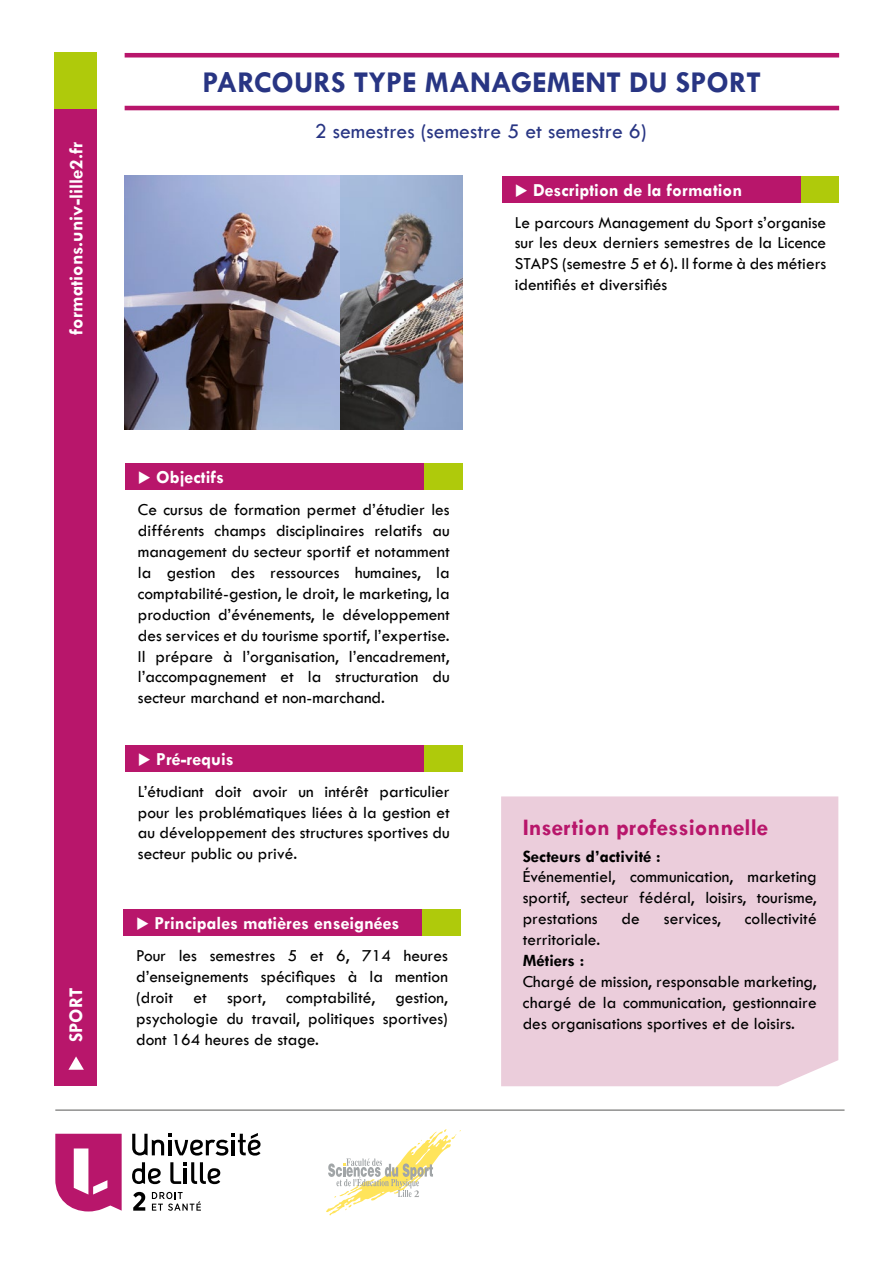
<style>
.page{position:relative;width:893px;height:1263px;background:#fff}
.page>*{position:absolute;margin:0;border:0;box-sizing:border-box;transform-origin:0 0}
.t1{font:700 30.45px "Tw Cen";color:#283583}
.t2{font:700 23.85px "Tw Cen";color:#b8166b}
.t3{font:21.75px "Tw Cen";color:#283583}
.t4{font:700 19.65px "Tw Cen";color:#fff}
.t5{font:700 18.45px "Tw Cen";color:#fff}
.t6{font:17.4px/20.9px "Tw Cen";color:#000;text-align:justify}
.t7{font:700 17.4px "Tw Cen";color:#000}
</style>
<div class="page">
<div style="left:55px;top:52px;width:42px;height:58px;background:#afca0b"></div>
<div style="left:55px;top:110px;width:42px;height:976px;background:#b8166b"></div>
<svg style="left:68px;top:1056px;width:16px;height:14px"></svg>
<hr style="left:55px;top:1110px;width:789px;height:1px;background:#575756">
<svg style="left:326px;top:1129px;width:135px;height:86px"></svg>
<svg style="left:152px;top:1192px;width:49px;height:19px"></svg>
<svg style="left:133px;top:1192px;width:12px;height:19px"></svg>
<svg style="left:55px;top:1134px;width:67px;height:77px"></svg>
<svg style="left:132px;top:1162px;width:29px;height:22px"></svg>
<svg style="left:170px;top:1162px;width:50px;height:22px"></svg>
<svg style="left:132px;top:1133px;width:129px;height:22px"></svg>
<div style="left:501px;top:796px;width:337px;height:290px;background:#ebcddb"></div>
<div style="left:800px;top:176px;width:39px;height:27px;background:#afca0b"></div>
<div style="left:502px;top:176px;width:298px;height:27px;background:#b8166b"></div>
<div style="left:424px;top:464px;width:39px;height:26px;background:#afca0b"></div>
<div style="left:125px;top:464px;width:299px;height:26px;background:#b8166b"></div>
<div style="left:424px;top:745px;width:39px;height:27px;background:#afca0b"></div>
<div style="left:125px;top:745px;width:299px;height:27px;background:#b8166b"></div>
<hr style="left:125px;top:106px;width:714px;height:4px;background:#b8166b">
<div style="left:125px;top:53px;width:714px;height:5px;background:#b8166b"></div>
<div style="left:422px;top:909px;width:39px;height:27px;background:#afca0b"></div>
<div style="left:123px;top:909px;width:299px;height:27px;background:#b8166b"></div>
<img style="left:125px;top:176px;width:215px;height:253px">
<img style="left:340px;top:176px;width:123px;height:253px">
<p class="t4" style="left:64px;top:335px;width:194px;rotate:-90deg">formations.univ-lille2.fr</p>
<h1 class="t1" style="left:203px;top:64px;width:560px">PARCOURS TYPE MANAGEMENT DU SPORT</h1>
<p class="t3" style="left:315px;top:118px;width:334px">2 semestres (semestre 5 et semestre 6)</p>
<p class="t5" style="left:515px;top:179px;width:229px">◆ Description de la formation</p>
<p class="t6" style="left:515px;top:212px;width:313px">Le parcours Management du Sport s’organise sur les deux derniers semestres de la Licence STAPS (semestre 5 et 6). Il forme à des métiers identifiés et diversifiés</p>
<p class="t4" style="left:64px;top:1042px;width:56px;rotate:-90deg">SPORT</p>
<p class="t5" style="left:138px;top:466px;width:88px">◆ Objectifs</p>
<p class="t6" style="left:138px;top:499px;width:313px">Ce cursus de formation permet d’étudier les différents champs disciplinaires relatifs au management du secteur sportif et notamment la gestion des ressources humaines, la comptabilité-gestion, le droit, le marketing, la production d’événements, le développement des services et du tourisme sportif, l’expertise.<br>Il prépare à l’organisation, l’encadrement, l’accompagnement et la structuration du secteur marchand et non-marchand.</p>
<p class="t5" style="left:138px;top:748px;width:97px">◆ Pré-requis</p>
<p class="t6" style="left:138px;top:781px;width:313px">L’étudiant doit avoir un intérêt particulier pour les problématiques liées à la gestion et au développement des structures sportives du secteur public ou privé.</p>
<p class="t5" style="left:136px;top:912px;width:265px">◆ Principales matières enseignées</p>
<p class="t6" style="left:136px;top:945px;width:313px">Pour les semestres 5 et 6, 714 heures d’enseignements spécifiques à la mention (droit et sport, comptabilité, gestion, psychologie du travail, politiques sportives) dont 164 heures de stage.</p>
<h2 class="t2" style="left:523px;top:813px;width:247px">Insertion professionnelle</h2>
<p class="t7" style="left:523px;top:846px;width:140px">Secteurs d’activité :</p>
<p class="t6" style="left:523px;top:866px;width:296px">Événementiel, communication, marketing sportif, secteur fédéral, loisirs, tourisme, prestations</p>
<p class="t6" style="left:622px;top:908px;width:20px">de</p>
<p class="t6" style="left:664px;top:908px;width:59px">services,</p>
<p class="t6" style="left:745px;top:908px;width:73px">collectivité</p>
<p class="t6" style="left:523px;top:929px;width:79px">territoriale.</p>
<p class="t7" style="left:523px;top:950px;width:63px">Métiers :</p>
<p class="t6" style="left:523px;top:971px;width:296px">Chargé de mission, responsable marketing, chargé de la communication, gestionnaire des organisations sportives et de loisirs.</p>
</div>
